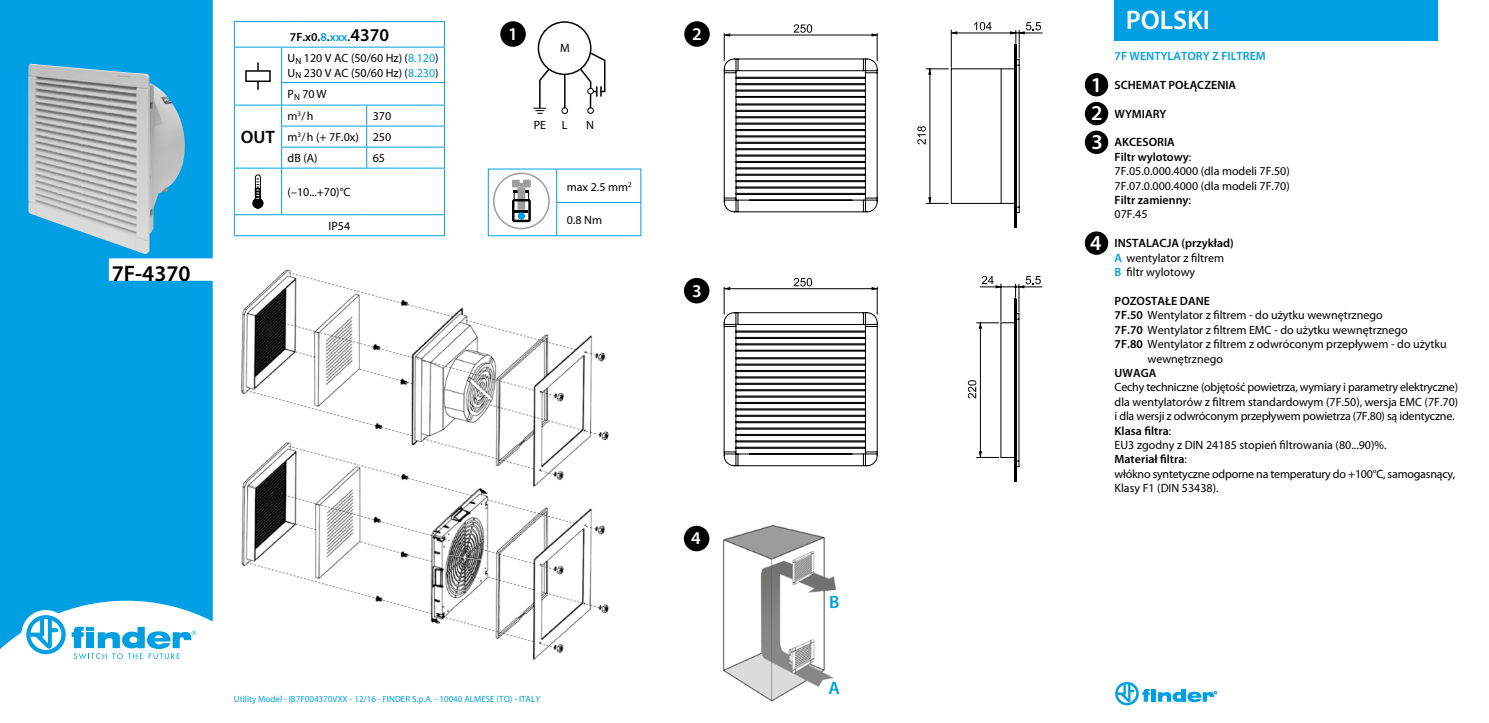
<style>
.page{position:relative;width:1489px;height:723px;background:#fff}
.page>*{position:absolute;margin:0;border:0;box-sizing:border-box;transform-origin:0 0}
.t1{font:600 27px "Myriad Pro";color:#fff}
.t2{font:600 22.5px "Myriad Pro";color:#000}
.t3{font:600 21.3px/28.8px "Myriad Pro";color:#fff;text-align:justify}
.t4{font:600 18px "Myriad Pro";color:#fff}
.t5{font:600 18px "Myriad Pro";color:#000}
.t6{font:600 18px "Myriad Pro";color:#009fe3}
.t7{font:12px/14.4px "Myriad Pro";color:#000}
.t8{font:12px/14.4px "Myriad Pro";letter-spacing:-.02em;color:#000}
.t9{font:600 12px "Myriad Pro";color:#000}
.t10{font:600 12px "Myriad Pro";color:#009fe3}
.t11{font:9px "Myriad Pro";color:#009fe3}
.s1{font-weight:600}
.s2{font-weight:600;color:#009fe3}
.s3{font-weight:600;font-size:18px}
.s4{color:#009fe3}
</style>
<div class="page">
<div style="left:0;top:0;width:213px;height:649px;background:#009fe3"></div>
<div style="left:21px;top:610px;width:49px;height:49px;background:#fff;border-radius:50%"></div>
<svg style="left:26px;top:615px;width:40px;height:39px"></svg>
<svg style="left:72px;top:627px;width:124px;height:32px"></svg>
<img style="left:241px;top:269px;width:368px;height:391px">
<svg style="left:245px;top:272px;width:356px;height:377px"></svg>
<img style="left:28px;top:64px;width:158px;height:191px">
<svg style="left:1115px;top:682px;width:101px;height:23px"></svg>
<hr style="left:234px;top:21px;width:47px;height:1px;background:#009fe3">
<svg style="left:234px;top:22px;width:1px;height:25px"></svg>
<hr style="left:281px;top:21px;width:86px;height:1px;background:#009fe3">
<hr style="left:367px;top:21px;width:78px;height:1px;background:#009fe3">
<svg style="left:444px;top:22px;width:1px;height:25px"></svg>
<hr style="left:234px;top:47px;width:47px;height:1px;background:#009fe3">
<hr style="left:234px;top:48px;width:1px;height:35px;background:#009fe3">
<hr style="left:281px;top:47px;width:86px;height:1px;background:#009fe3">
<hr style="left:281px;top:48px;width:1px;height:34px;background:#009fe3">
<hr style="left:367px;top:47px;width:78px;height:1px;background:#009fe3">
<hr style="left:444px;top:48px;width:1px;height:34px;background:#009fe3">
<hr style="left:281px;top:82px;width:86px;height:1px;background:#009fe3">
<hr style="left:367px;top:82px;width:78px;height:1px;background:#009fe3">
<hr style="left:234px;top:105px;width:47px;height:1px;background:#009fe3">
<hr style="left:281px;top:105px;width:86px;height:1px;background:#009fe3">
<hr style="left:367px;top:105px;width:78px;height:1px;background:#009fe3">
<hr style="left:281px;top:126px;width:86px;height:1px;background:#009fe3">
<hr style="left:367px;top:126px;width:78px;height:1px;background:#009fe3">
<svg style="left:234px;top:83px;width:1px;height:85px"></svg>
<hr style="left:281px;top:147px;width:86px;height:1px;background:#009fe3">
<svg style="left:281px;top:83px;width:1px;height:85px"></svg>
<hr style="left:367px;top:147px;width:78px;height:1px;background:#009fe3">
<svg style="left:366px;top:105px;width:1px;height:63px"></svg>
<svg style="left:444px;top:83px;width:1px;height:85px"></svg>
<hr style="left:234px;top:168px;width:47px;height:1px;background:#009fe3">
<hr style="left:234px;top:168px;width:1px;height:46px;background:#009fe3">
<hr style="left:281px;top:168px;width:86px;height:1px;background:#009fe3">
<hr style="left:281px;top:168px;width:1px;height:46px;background:#009fe3">
<hr style="left:367px;top:168px;width:78px;height:1px;background:#009fe3">
<hr style="left:444px;top:168px;width:1px;height:46px;background:#009fe3">
<hr style="left:234px;top:214px;width:47px;height:1px;background:#009fe3">
<svg style="left:234px;top:215px;width:1px;height:20px"></svg>
<hr style="left:281px;top:214px;width:86px;height:1px;background:#009fe3">
<hr style="left:367px;top:214px;width:78px;height:1px;background:#009fe3">
<svg style="left:444px;top:215px;width:1px;height:20px"></svg>
<hr style="left:234px;top:235px;width:47px;height:1px;background:#009fe3">
<hr style="left:281px;top:235px;width:86px;height:1px;background:#009fe3">
<hr style="left:367px;top:235px;width:78px;height:1px;background:#009fe3">
<hr style="left:257px;top:62px;width:2px;height:28px;background:#000">
<div style="left:246px;top:71px;width:24px;height:10px;background:#fff"></div>
<div style="left:245px;top:70px;width:26px;height:12px;border:2px solid #000"></div>
<svg style="left:252px;top:174px;width:11px;height:34px"></svg>
<hr style="left:557px;top:202px;width:84px;height:1px;background:#009fe3">
<hr style="left:556px;top:169px;width:1px;height:67px;background:#009fe3">
<div style="left:493px;top:173px;width:57px;height:56px;border:2px solid #9d9d9c;border-radius:50%"></div>
<svg style="left:512px;top:180px;width:19px;height:42px"></svg>
<div style="left:537px;top:21px;width:54px;height:54px;border:2px solid #000;border-radius:50%"></div>
<hr style="left:564px;top:74px;width:1px;height:34px;background:#000">
<svg style="left:533px;top:67px;width:18px;height:47px"></svg>
<div style="left:561px;top:107px;width:7px;height:7px;border:1px solid #000;border-radius:50%"></div>
<div style="left:587px;top:107px;width:6px;height:7px;border:1px solid #000;border-radius:50%"></div>
<svg style="left:578px;top:51px;width:28px;height:59px"></svg>
<div style="left:500px;top:21px;width:26px;height:26px;background:#000;border-radius:50%"></div>
<svg style="left:724px;top:24px;width:153px;height:189px"></svg>
<hr style="left:1014px;top:45px;width:2px;height:182px;background:#000">
<svg style="left:917px;top:21px;width:126px;height:192px"></svg>
<hr style="left:950px;top:69px;width:1px;height:134px;background:#000">
<hr style="left:951px;top:203px;width:49px;height:1px;background:#000">
<hr style="left:951px;top:68px;width:49px;height:1px;background:#000">
<div style="left:684px;top:21px;width:25px;height:26px;background:#000;border-radius:50%"></div>
<svg style="left:723px;top:278px;width:154px;height:189px"></svg>
<hr style="left:1014px;top:299px;width:2px;height:182px;background:#000">
<svg style="left:967px;top:275px;width:76px;height:192px"></svg>
<div style="left:684px;top:278px;width:25px;height:25px;background:#000;border-radius:50%"></div>
<div style="left:684px;top:526px;width:25px;height:25px;background:#000;border-radius:50%"></div>
<img style="left:722px;top:524px;width:114px;height:178px">
<div style="left:1084px;top:73px;width:24px;height:23px;background:#000;border-radius:50%"></div>
<div style="left:1084px;top:102px;width:24px;height:23px;background:#000;border-radius:50%"></div>
<div style="left:1084px;top:131px;width:24px;height:23px;background:#000;border-radius:50%"></div>
<div style="left:1084px;top:231px;width:24px;height:24px;background:#000;border-radius:50%"></div>
<div style="left:1114px;top:0;width:323px;height:40px;background:#009fe3"></div>
<h2 class="t2" style="left:112px;top:259px;width:80px">7F-4370</h2>
<h3 class="t5" style="left:241px;top:126px;width:36px">OUT</h3>
<p class="t7" style="left:287px;top:26px;width:152px;line-height:21px"><span class="s1">7F.x0.</span><span class="s2">8</span><span class="s1">.</span><span class="s2">xxx</span><span class="s1">.</span><span class="s3">4370<br></span>U<sub>N</sub> 120 V AC (50/60 Hz) (<span class="s4">8.120</span>)</p>
<p class="t7" style="left:287px;top:61px;width:152px;line-height:21.8px">U<sub>N</sub> 230 V AC (50/60 Hz) (<span class="s4">8.230</span>)<br>P<sub>N</sub> 70W</p>
<p class="t7" style="left:287px;top:109px;width:27px">m<sup>3</sup>/h</p>
<p class="t7" style="left:287px;top:105px;width:105px;line-height:21px;text-align:justify;text-indent:85px">370 m<sup>3</sup>/h (+ 7F.0x) 250 dB (A)</p>
<p class="t7" style="left:373px;top:151px;width:14px">65</p>
<p class="t7" style="left:287px;top:184px;width:64px">(–10...+70)°C</p>
<p class="t7" style="left:328px;top:218px;width:23px">IP54</p>
<h3 class="t4" style="left:508px;top:23px;width:11px">1</h3>
<h3 class="t4" style="left:692px;top:23px;width:11px">2</h3>
<p class="t7" style="left:560px;top:40px;width:11px">M</p>
<p class="t7" style="left:533px;top:117px;width:14px">PE</p>
<p class="t7" style="left:562px;top:117px;width:7px">L</p>
<p class="t7" style="left:586px;top:117px;width:9px">N</p>
<p class="t7" style="left:567px;top:180px;width:66px">max 2.5 mm<sup>2</sup></p>
<p class="t7" style="left:567px;top:212px;width:37px">0.8 Nm</p>
<h3 class="t4" style="left:692px;top:279px;width:11px">3</h3>
<p class="t11" style="left:234px;top:693px;width:308px">Utility Model - IB7F004370VXX - 12/16 - FINDER S.p.A. - 10040 ALMESE (TO) - ITALY</p>
<h3 class="t4" style="left:691px;top:527px;width:11px">4</h3>
<h3 class="t6" style="left:829px;top:590px;width:12px">B</h3>
<h3 class="t6" style="left:828px;top:676px;width:13px">A</h3>
<h3 class="t3" style="left:1090px;top:69px;width:13px">1<br>2<br>3</h3>
<h3 class="t3" style="left:1090px;top:228px;width:13px">4</h3>
<h1 class="t1" style="left:1125px;top:3px;width:86px">POLSKI</h1>
<p class="t10" style="left:1114px;top:48px;width:153px">7F WENTYLATORY Z FILTREM</p>
<p class="t9" style="left:1114px;top:77px;width:123px">SCHEMAT POŁĄCZENIA</p>
<p class="t9" style="left:1114px;top:106px;width:53px">WYMIARY</p>
<p class="t7" style="left:1114px;top:135px;width:177px"><span class="s1">AKCESORIA<br>Filtr wylotowy</span>:<br>7F.05.0.000.4000 (dla modeli 7F.50)<br>7F.07.0.000.4000 (dla modeli 7F.70)<br><span class="s1">Filtr zamienny</span>:<br>07F.45</p>
<p class="t7" style="left:1114px;top:236px;width:121px"><span class="s1">INSTALACJA (przykład)<br></span><span class="s2">A</span> wentylator z filtrem<br><span class="s2">B</span> filtr wylotowy</p>
<p class="t9" style="left:1114px;top:293px;width:97px">POZOSTAŁE DANE</p>
<p class="t7" style="left:1114px;top:308px;width:269px"><span class="s1">7F.50</span> Wentylator z filtrem - do użytku wewnętrznego</p>
<p class="t7" style="left:1114px;top:322px;width:295px"><span class="s1">7F.70</span> Wentylator z filtrem EMC - do użytku wewnętrznego</p>
<p class="t7" style="left:1114px;top:337px;width:333px"><span class="s1">7F.80</span> Wentylator z filtrem z odwróconym przepływem - do użytku</p>
<p class="t7" style="left:1147px;top:351px;width:77px">wewnętrznego</p>
<p class="t9" style="left:1114px;top:365px;width:43px">UWAGA</p>
<p class="t8" style="left:1114px;top:380px;width:345px">Cechy techniczne (objętość powietrza, wymiary i parametry elektryczne) dla wentylatorów z filtrem standardowym (7F.50), wersja EMC (7F.70) i dla wersji z odwróconym przepływem powietrza (7F.80) są identyczne.<br><span class="s1">Klasa filtra</span>:<br>EU3 zgodny z DIN 24185 stopień filtrowania (80...90)%.<br><span class="s1">Materiał filtra</span>:<br>włókno syntetyczne odporne na temperatury do +100°C, samogasnący, Klasy F1 (DIN 53438).</p>
</div>
